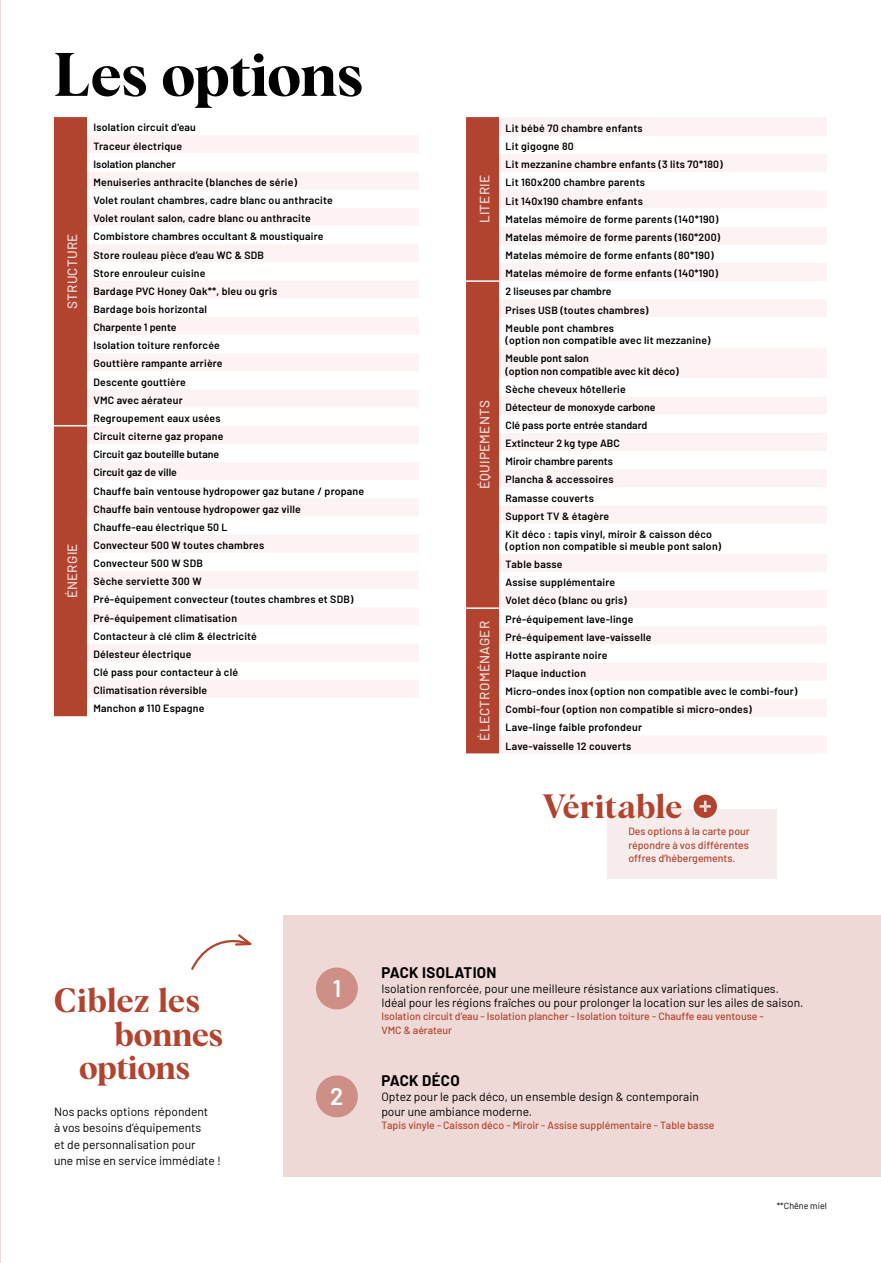
<style>
.page{position:relative;width:881px;height:1263px;background:#fff}
.page>*{position:absolute;margin:0;border:0;box-sizing:border-box;transform-origin:0 0}
.t1{font:60px "Albra Semi";letter-spacing:-.005em;color:#000}
.t2{font:33px "Albra Semi";letter-spacing:.005em;color:#b2442f}
.t3{font:600 24px "Barlow";color:#fff}
.t4{font:700 15px "Barlow";letter-spacing:.02em;color:#000}
.t5{font:500 13.5px "Barlow";letter-spacing:.02em;color:#eed9d7}
.t6{font:12px/16.5px "Barlow";color:#000}
.t7{font:600 10.5px/18.1px "Barlow";letter-spacing:.02em;color:#000}
.t8{font:600 10.5px/18.1px "Barlow";color:#000}
.t9{font:500 10.5px/13.5px "Barlow";color:#b2442f;text-align:justify}
.t10{font:9px "Barlow";color:#000}
</style>
<div class="page">
<hr style="left:0;top:0;width:1px;height:1263px;background:#eed9d7">
<div style="left:54px;top:117px;width:33px;height:599px;background:#b2442f"></div>
<div style="left:87px;top:136px;width:332px;height:17px;background:#fcf3f2"></div>
<svg style="left:87px;top:172px;width:332px;height:526px;fill:#fcf5f5"></svg>
<hr style="left:54px;top:425px;width:33px;height:1px;background:#fff">
<div style="left:466px;top:117px;width:33px;height:636px;background:#b2442f"></div>
<div style="left:499px;top:117px;width:327px;height:636px;background:#fcf3f2"></div>
<svg style="left:499px;top:136px;width:327px;height:599px"></svg>
<hr style="left:466px;top:280px;width:33px;height:2px;background:#fff">
<hr style="left:466px;top:607px;width:33px;height:2px;background:#fff">
<div style="left:606px;top:810px;width:169px;height:69px;background:#f6ecec"></div>
<div style="left:693px;top:795px;width:23px;height:23px;background:#b2442f;border-radius:50%"></div>
<svg style="left:699px;top:801px;width:11px;height:11px"></svg>
<div style="left:283px;top:915px;width:597px;height:261px;background:#eed9d7"></div>
<svg style="left:191px;top:934px;width:61px;height:36px"></svg>
<div style="left:316px;top:967px;width:42px;height:42px;background:#ce8f87;border-radius:50%"></div>
<div style="left:316px;top:1075px;width:42px;height:42px;background:#ce8f87;border-radius:50%"></div>
<h1 class="t1" style="left:54px;top:41px;width:311px">Les options</h1>
<p class="t5" style="left:68px;top:309px;width:77px;rotate:-90deg">STRUCTURE</p>
<p class="t5" style="left:68px;top:598px;width:56px;rotate:-90deg">ÉNERGIE</p>
<p class="t7" style="left:93px;top:119px;width:241px">Isolation circuit d'eau<br>Traceur électrique<br>Isolation plancher<br>Menuiseries anthracite (blanches de série)<br>Volet roulant chambres, cadre blanc ou anthracite<br>Volet roulant salon, cadre blanc ou anthracite<br>Combistore chambres occultant &amp; moustiquaire<br>Store rouleau pièce d’eau WC &amp; SDB<br>Store enrouleur cuisine<br>Bardage PVC Honey Oak**, bleu ou gris<br>Bardage bois horizontal<br>Charpente 1 pente<br>Isolation toiture renforcée<br>Gouttière rampante arrière<br>Descente gouttière<br>VMC avec aérateur<br>Regroupement eaux usées</p>
<p class="t7" style="left:93px;top:428px;width:272px">Circuit citerne gaz propane<br>Circuit gaz bouteille butane<br>Circuit gaz de ville<br>Chauffe bain ventouse hydropower gaz butane / propane<br>Chauffe bain ventouse hydropower gaz ville<br>Chauffe-eau électrique 50 L<br>Convecteur 500 W toutes chambres<br>Convecteur 500 W SDB<br>Sèche serviette 300 W<br>Pré-équipement convecteur (toutes chambres et SDB)<br>Pré-équipement climatisation<br>Contacteur à clé clim &amp; électricité<br>Délesteur électrique<br>Clé pass pour contacteur à clé<br>Climatisation réversible<br>Manchon ø 110 Espagne</p>
<p class="t5" style="left:479px;top:223px;width:50px;rotate:-90deg">LITERIE</p>
<p class="t5" style="left:479px;top:489px;width:91px;rotate:-90deg">ÉQUIPEMENTS</p>
<p class="t7" style="left:505px;top:120px;width:218px">Lit bébé 70 chambre enfants<br>Lit gigogne 80<br>Lit mezzanine chambre enfants (3 lits 70*180)<br>Lit 160x200 chambre parents<br>Lit 140x190 chambre enfants<br>Matelas mémoire de forme parents (140*190)<br>Matelas mémoire de forme parents (160*200)<br>Matelas mémoire de forme enfants (80*190)<br>Matelas mémoire de forme enfants (140*190)</p>
<p class="t7" style="left:505px;top:283px;width:144px">2 liseuses par chambre<br>Prises USB (toutes chambres)<br>Meuble pont chambres</p>
<p class="t7" style="left:505px;top:332px;width:206px">(option non compatible avec lit mezzanine)<br>Meuble pont salon</p>
<p class="t8" style="left:505px;top:362px;width:208px">(option non compatible avec kit déco)<br>Sèche cheveux hôtellerie<br>Détecteur de monoxyde carbone<br>Clé pass porte entrée standard<br>Extincteur 2 kg type ABC<br>Miroir chambre parents<br>Plancha &amp; accessoires<br>Ramasse couverts<br>Support TV &amp; étagère<br>Kit déco : tapis vinyl, miroir &amp; caisson déco</p>
<p class="t7" style="left:505px;top:538px;width:217px">(option non compatible si meuble pont salon)<br>Table basse<br>Assise supplémentaire<br>Volet déco (blanc ou gris)</p>
<p class="t5" style="left:479px;top:741px;width:121px;rotate:-90deg">ÉLECTROMÉNAGER</p>
<p class="t7" style="left:505px;top:610px;width:293px">Pré-équipement lave-linge<br>Pré-équipement lave-vaisselle<br>Hotte aspirante noire<br>Plaque induction<br>Micro-ondes inox (option non compatible avec le combi-four)<br>Combi-four (option non compatible si micro-ondes)<br>Lave-linge faible profondeur<br>Lave-vaisselle 12 couverts</p>
<h2 class="t2" style="left:542px;top:788px;width:141px">Véritable</h2>
<p class="t9" style="left:628px;top:825px;width:123px">Des options à la carte pour répondre à vos différentes offres d’hébergements.</p>
<h2 class="t2" style="left:54px;top:982px;width:148px">Ciblez les</h2>
<h2 class="t2" style="left:115px;top:1015px;width:110px">bonnes</h2>
<h2 class="t2" style="left:79px;top:1048px;width:112px">options</h2>
<p class="t6" style="left:54px;top:1104px;width:168px">Nos packs options répondent<br>à vos besoins d’équipements<br>et de personnalisation pour<br>une mise en service immédiate !</p>
<h3 class="t3" style="left:332px;top:979px;width:10px">1</h3>
<h3 class="t3" style="left:330px;top:1086px;width:15px">2</h3>
<h3 class="t4" style="left:381px;top:967px;width:117px">PACK ISOLATION</h3>
<p class="t6" style="left:381px;top:983px;width:423px;line-height:13.5px">Isolation renforcée, pour une meilleure résistance aux variations climatiques.<br>Idéal pour les régions fraîches ou pour prolonger la location sur les ailes de saison.</p>
<p class="t9" style="left:381px;top:1010px;width:384px">Isolation circuit d’eau - Isolation plancher - Isolation toiture - Chauffe eau ventouse -<br>VMC &amp; aérateur</p>
<h3 class="t4" style="left:381px;top:1075px;width:80px">PACK DÉCO</h3>
<p class="t6" style="left:381px;top:1090px;width:319px;line-height:15px">Optez pour le pack déco, un ensemble design &amp; contemporain pour une ambiance moderne.</p>
<p class="t9" style="left:381px;top:1120px;width:334px">Tapis vinyle - Caisson déco - Miroir - Assise supplémentaire - Table basse</p>
<p class="t10" style="left:776px;top:1202px;width:52px">**Chêne miel</p>
</div>
